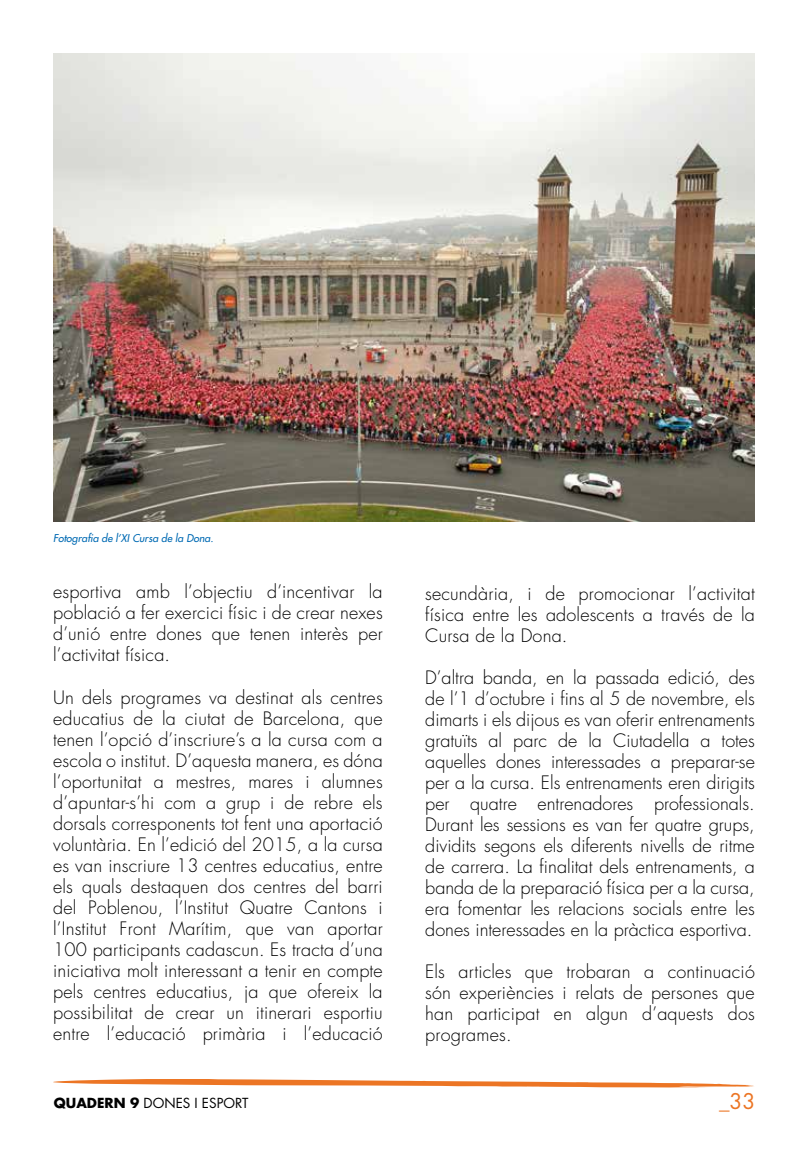
<style>
.page{position:relative;width:808px;height:1170px;background:#fff}
.page>*{position:absolute;margin:0;border:0;box-sizing:border-box;transform-origin:0 0}
.t1{font:21px "Futura Std";color:#ec7524}
.t2{font:300 18px/21px "Futura Std";letter-spacing:.01em;color:#000;text-align:justify}
.t3{font:13.5px "Futura Std";color:#000}
.t4{font:italic 500 10.5px "Futura Std";color:#006ab3}
.s1{font-weight:700}
</style>
<div class="page">
<svg style="left:53px;top:1079px;width:701px;height:8px"></svg>
<img style="left:53px;top:53px;width:701px;height:468px">
<p class="t4" style="left:53px;top:531px;width:162px">Fotografia de l’XI Cursa de la Dona.</p>
<p class="t2" style="left:53px;top:582px;width:331px">esportiva amb l’objectiu d’incentivar la població a fer exercici físic i de crear nexes d’unió entre dones que tenen interès per l’activitat física.</p>
<p class="t2" style="left:53px;top:687px;width:331px">Un dels programes va destinat als centres educatius de la ciutat de Barcelona, que tenen l’opció d’inscriure’s a la cursa com a escola o institut. D’aquesta manera, es dóna l’oportunitat a mestres, mares i alumnes d’apuntar-s’hi com a grup i de rebre els dorsals corresponents tot fent una aportació voluntària. En l’edició del 2015, a la cursa es van inscriure 13 centres educatius, entre els quals destaquen dos centres del barri del Poblenou, l’Institut Quatre Cantons i l’Institut Front Marítim, que van aportar 100 participants cadascun. Es tracta d’una iniciativa molt interessant a tenir en compte pels centres educatius, ja que ofereix la possibilitat de crear un itinerari esportiu entre l’educació primària i l’educació</p>
<p class="t2" style="left:425px;top:583px;width:331px">secundària, i de promocionar l’activitat física entre les adolescents a través de la Cursa de la Dona.</p>
<p class="t2" style="left:425px;top:667px;width:331px">D’altra banda, en la passada edició, des de l’1 d’octubre i fins al 5 de novembre, els dimarts i els dijous es van oferir entrenaments gratuïts al parc de la Ciutadella a totes aquelles dones interessades a preparar-se per a la cursa. Els entrenaments eren dirigits per quatre entrenadores professionals.<br>Durant les sessions es van fer quatre grups, dividits segons els diferents nivells de ritme de carrera. La finalitat dels entrenaments, a banda de la preparació física per a la cursa, era fomentar les relacions socials entre les dones interessades en la pràctica esportiva.</p>
<p class="t2" style="left:425px;top:961px;width:331px">Els articles que trobaran a continuació són experiències i relats de persones que han participat en algun d’aquests dos programes.</p>
<p class="t3" style="left:54px;top:1094px;width:196px"><span class="s1">QUADERN 9</span> DONES I ESPORT</p>
<p class="t1" style="left:719px;top:1087px;width:38px">_33</p>
</div>
